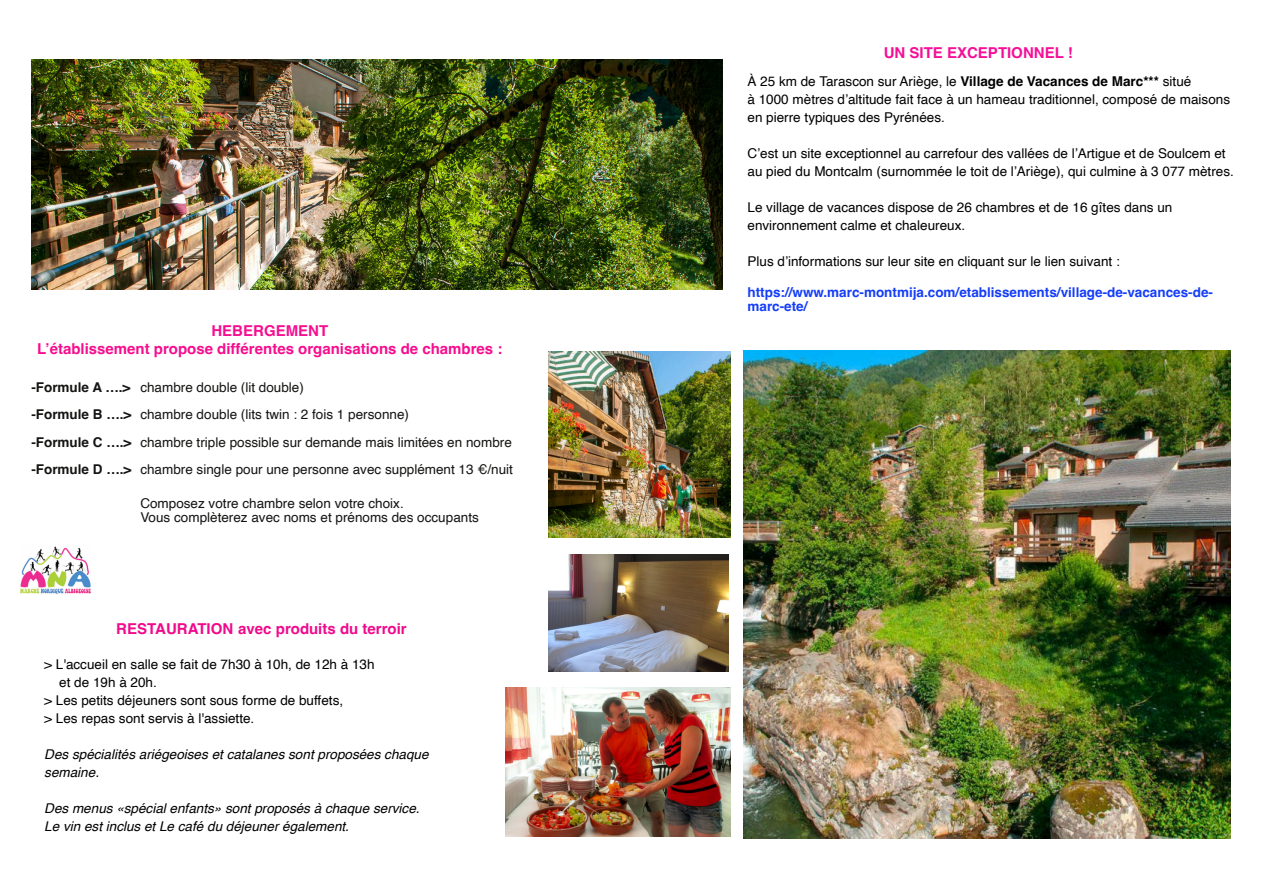
<style>
.page{position:relative;width:1263px;height:893px;background:#fff}
.page>*{position:absolute;margin:0;border:0;box-sizing:border-box;transform-origin:0 0}
.t1{font:700 15px "Helvetica";color:#f70d8f}
.t2{font:700 15px "Helvetica";color:#f00a8c}
.t3{font:700 15px "Helvetica";color:#f50e97}
.t4{font:13.5px "Helvetica";color:#000}
.t5{font:13.5px "Helvetica";color:#141413}
.t6{font:italic 13.5px "Helvetica";color:#000}
.t7{font:700 13.5px "Helvetica";color:#143df9}
.t8{font:700 13.5px "Helvetica";color:#141413}
.s1{font-weight:700}
</style>
<div class="page">
<img style="left:743px;top:350px;width:488px;height:488px">
<img style="left:505px;top:687px;width:226px;height:150px">
<img style="left:548px;top:352px;width:183px;height:186px">
<img style="left:31px;top:59px;width:692px;height:231px">
<img style="left:548px;top:554px;width:180px;height:117px">
<img style="left:20px;top:546px;width:71px;height:48px">
<p class="t1" style="left:211px;top:325px;width:118px">HEBERGEMENT</p>
<p class="t1" style="left:37px;top:343px;width:467px">L’établissement propose différentes organisations de chambres :</p>
<p class="t8" style="left:31px;top:382px;width:101px">-Formule A ….&gt;</p>
<p class="t8" style="left:31px;top:409px;width:102px">-Formule B ….&gt;</p>
<p class="t8" style="left:31px;top:436px;width:102px">-Formule C ….&gt;</p>
<p class="t8" style="left:31px;top:463px;width:102px">-Formule D ….&gt;</p>
<p class="t5" style="left:140px;top:382px;width:165px">chambre double (lit double)</p>
<p class="t5" style="left:140px;top:409px;width:270px">chambre double (lits twin : 2 fois 1 personne)</p>
<p class="t5" style="left:140px;top:436px;width:373px">chambre triple possible sur demande mais limitées en nombre</p>
<p class="t5" style="left:140px;top:463px;width:374px">chambre single pour une personne avec supplément 13 €/nuit</p>
<p class="t5" style="left:140px;top:498px;width:265px">Composez votre chambre selon votre choix.</p>
<p class="t5" style="left:140px;top:511px;width:340px">Vous complèterez avec noms et prénoms des occupants</p>
<p class="t2" style="left:116px;top:622px;width:292px">RESTAURATION avec produits du terroir</p>
<p class="t4" style="left:44px;top:659px;width:332px">&gt; L'accueil en salle se fait de 7h30 à 10h, de 12h à 13h</p>
<p class="t4" style="left:59px;top:677px;width:99px">et de 19h à 20h.</p>
<p class="t4" style="left:44px;top:695px;width:300px">&gt; Les petits déjeuners sont sous forme de buffets,</p>
<p class="t4" style="left:44px;top:713px;width:212px">&gt; Les repas sont servis à l'assiette.</p>
<p class="t6" style="left:44px;top:749px;width:386px">Des spécialités ariégeoises et catalanes sont proposées chaque</p>
<p class="t6" style="left:44px;top:767px;width:56px">semaine.</p>
<p class="t6" style="left:44px;top:803px;width:377px">Des menus «spécial enfants» sont proposés à chaque service.</p>
<p class="t6" style="left:44px;top:821px;width:306px">Le vin est inclus et Le café du déjeuner également.</p>
<p class="t3" style="left:884px;top:47px;width:190px">UN SITE EXCEPTIONNEL !</p>
<p class="t4" style="left:747px;top:75px;width:445px">À 25 km de Tarascon sur Ariège, le <span class="s1">Village de Vacances de Marc***</span> situé</p>
<p class="t4" style="left:747px;top:93px;width:484px">à 1000 mètres d’altitude fait face à un hameau traditionnel, composé de maisons</p>
<p class="t4" style="left:747px;top:111px;width:199px">en pierre typiques des Pyrénées.</p>
<p class="t4" style="left:747px;top:147px;width:480px">C’est un site exceptionnel au carrefour des vallées de l’Artigue et de Soulcem et</p>
<p class="t4" style="left:747px;top:165px;width:488px">au pied du Montcalm (surnommée le toit de l’Ariège), qui culmine à 3 077 mètres.</p>
<p class="t4" style="left:747px;top:201px;width:426px">Le village de vacances dispose de 26 chambres et de 16 gîtes dans un</p>
<p class="t4" style="left:747px;top:219px;width:219px">environnement calme et chaleureux.</p>
<p class="t4" style="left:747px;top:255px;width:374px">Plus d’informations sur leur site en cliquant sur le lien suivant :</p>
<p class="t7" style="left:747px;top:287px;width:467px">https://www.marc-montmĳa.com/etablissements/village-de-vacances-de-</p>
<p class="t7" style="left:747px;top:300px;width:62px">marc-ete/</p>
</div>
